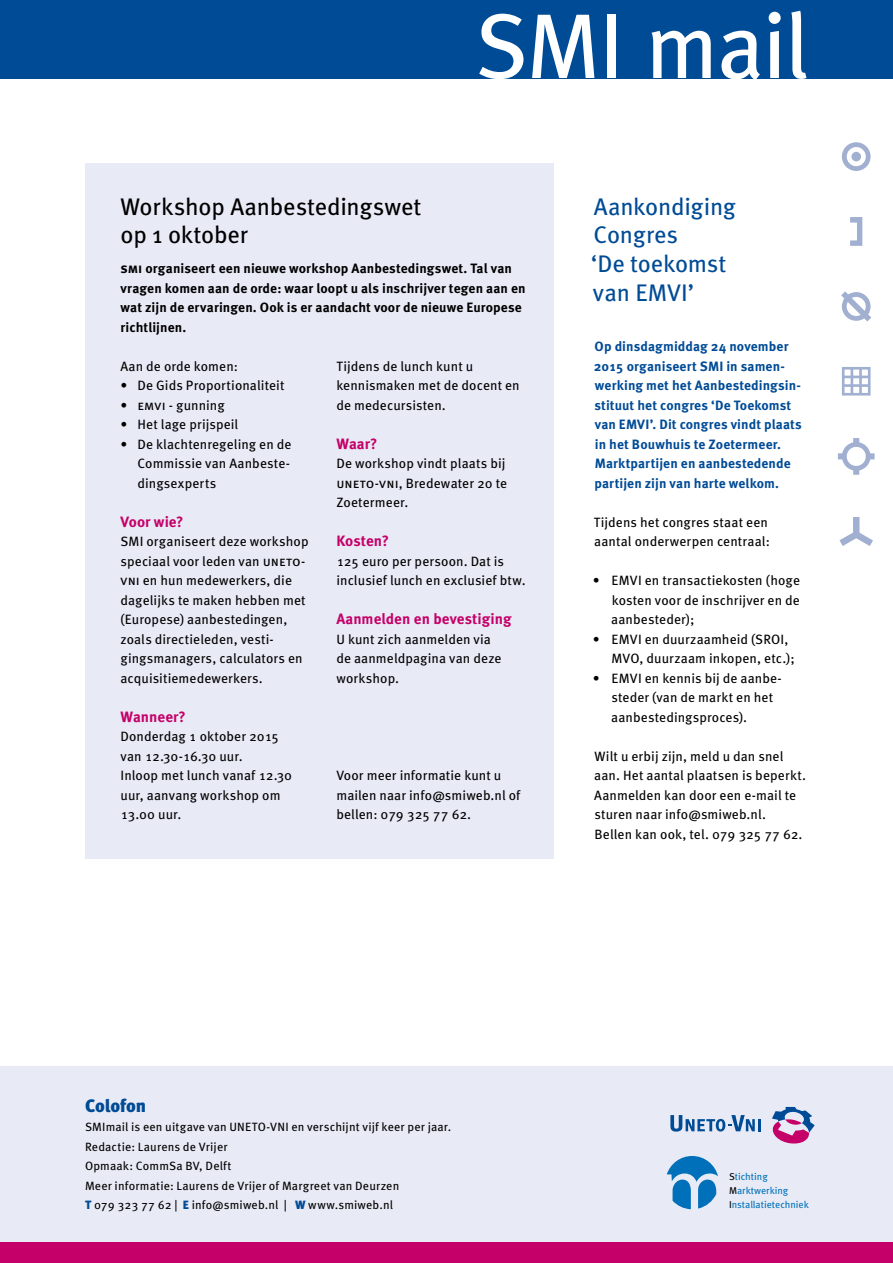
<style>
.page{position:relative;width:893px;height:1263px;background:#fff}
.page>*{position:absolute;margin:0;border:0;box-sizing:border-box;transform-origin:0 0}
.t1{font:91.8px "Meta OT";letter-spacing:-.03em;color:#fff}
.t2{font:24px/28.8px "Meta OT";letter-spacing:-.01em;color:#004b96}
.t3{font:24px/28.8px "Meta OT";letter-spacing:-.01em;color:#000}
.t4{font:900 18px "Meta OT";letter-spacing:-.01em;color:#004b96}
.t5{font:700 15px "Meta OT";color:#c50068}
.t6{font:13.5px/19.5px "Meta OT";letter-spacing:.005em;color:#000}
.t7{font:700 13.5px/19.5px "Meta OT";letter-spacing:.005em;color:#004b96}
.t8{font:700 13.5px/19.5px "Meta OT";letter-spacing:.005em;color:#000}
.t9{font:12px/19.5px "Meta OT";letter-spacing:.01em;color:#000}
.t10{font:9.9px/14.1px "Meta OT";color:#0070ba}
.s1{font-weight:900;color:#004b96}
.s2{color:#000}
</style>
<div class="page">
<div style="left:0;top:0;width:893px;height:78px;background:#004b96"></div>
<svg style="left:839px;top:517px;width:34px;height:29px"></svg>
<svg style="left:838px;top:438px;width:37px;height:37px"></svg>
<svg style="left:850px;top:217px;width:12px;height:29px"></svg>
<svg style="left:842px;top:142px;width:28px;height:29px"></svg>
<svg style="left:841px;top:291px;width:30px;height:30px"></svg>
<svg style="left:842px;top:367px;width:28px;height:28px"></svg>
<div style="left:0;top:1067px;width:893px;height:196px;background:#e8ebf5"></div>
<div style="left:0;top:1242px;width:893px;height:21px;background:#c50068"></div>
<svg style="left:667px;top:1156px;width:51px;height:53px"></svg>
<svg style="left:772px;top:1107px;width:43px;height:37px"></svg>
<svg style="left:670px;top:1115px;width:91px;height:16px"></svg>
<div style="left:85px;top:163px;width:469px;height:695px;background:#e8eaf6"></div>
<h1 class="t1" style="left:474px;top:-11px;width:337px">SMI mail</h1>
<h2 class="t3" style="left:120px;top:192px;width:302px">Workshop Aanbestedingswet op 1 oktober</h2>
<p class="t8" style="left:120px;top:259px;width:407px">SMI organiseert een nieuwe workshop Aanbestedingswet. Tal van vragen komen aan de orde: waar loopt u als inschrijver tegen aan en wat zijn de ervaringen. Ook is er aandacht voor de nieuwe Europese richtlijnen.</p>
<p class="t6" style="left:120px;top:356px;width:119px">Aan de orde komen:</p>
<p class="t6" style="left:120px;top:376px;width:166px">• De Gids Proportionaliteit</p>
<p class="t6" style="left:120px;top:395px;width:106px">• EMVI - gunning</p>
<p class="t6" style="left:120px;top:415px;width:119px">• Het lage prijspeil</p>
<p class="t6" style="left:137px;top:434px;width:156px;text-align:justify;text-indent:-17px">• De klachtenregeling en de Commissie van Aanbeste&shy;dingsexperts</p>
<p class="t5" style="left:120px;top:512px;width:65px">Voor wie?</p>
<p class="t6" style="left:120px;top:532px;width:190px">SMI organiseert deze workshop speciaal voor leden van UNETO-<br>VNI en hun medewerkers, die dagelijks te maken hebben met (Europese) aanbestedingen, zoals directieleden, vesti&shy;gingsmanagers, calculators en acquisitiemedewerkers.</p>
<p class="t5" style="left:120px;top:707px;width:67px">Wanneer?</p>
<p class="t6" style="left:120px;top:727px;width:173px">Donderdag 1 oktober 2015 van 12.30-16.30 uur.<br>Inloop met lunch vanaf 12.30 uur, aanvang workshop om<br>13.00 uur.</p>
<p class="t6" style="left:336px;top:356px;width:185px">Tijdens de lunch kunt u kennismaken met de docent en de medecursisten.</p>
<p class="t5" style="left:336px;top:434px;width:42px">Waar?</p>
<p class="t6" style="left:336px;top:454px;width:172px">De workshop vindt plaats bij<br>UNETO-VNI, Bredewater 20 te<br>Zoetermeer.</p>
<p class="t5" style="left:336px;top:531px;width:54px">Kosten?</p>
<p class="t6" style="left:336px;top:551px;width:191px">125 euro per persoon. Dat is inclusief lunch en exclusief btw.</p>
<p class="t5" style="left:336px;top:609px;width:177px">Aanmelden en bevestiging</p>
<p class="t6" style="left:336px;top:629px;width:167px">U kunt zich aanmelden via de aanmeldpagina van deze workshop.</p>
<p class="t6" style="left:336px;top:766px;width:186px">Voor meer informatie kunt u mailen naar info@smiweb.nl of bellen: 079 325 77 62.</p>
<h2 class="t2" style="left:591px;top:192px;width:147px">Aankondiging<br>Congres<br>‘De toekomst van EMVI’</h2>
<p class="t7" style="left:594px;top:337px;width:210px">Op dinsdagmiddag 24 november<br>2015 organiseert SMI in samen&shy;werking met het Aanbestedingsin&shy;stituut het congres ‘De Toekomst van EMVI’. Dit congres vindt plaats in het Bouwhuis te Zoetermeer.<br>Marktpartijen en aanbestedende partijen zijn van harte welkom.</p>
<p class="t6" style="left:594px;top:512px;width:178px">Tijdens het congres staat een aantal onderwerpen centraal:</p>
<p class="t6" style="left:611px;top:571px;width:190px;text-align:justify;text-indent:-19px">• EMVI en transactiekosten (hoge kosten voor de inschrijver en de aanbesteder);</p>
<p class="t6" style="left:612px;top:629px;width:185px;text-indent:-19px">• EMVI en duurzaamheid (SROI,<br>MVO, duurzaam inkopen, etc.);</p>
<p class="t6" style="left:611px;top:668px;width:172px;text-indent:-19px">• EMVI en kennis bij de aanbe&shy;steder (van de markt en het aanbestedingsproces).</p>
<p class="t6" style="left:594px;top:746px;width:213px">Wilt u erbij zijn, meld u dan snel aan. Het aantal plaatsen is beperkt.<br>Aanmelden kan door een e-mail te sturen naar info@smiweb.nl.<br>Bellen kan ook, tel. 079 325 77 62.</p>
<h3 class="t4" style="left:85px;top:1094px;width:63px">Colofon</h3>
<p class="t9" style="left:85px;top:1117px;width:368px">SMImail is een uitgave van UNETO-VNI en verschijnt vijf keer per jaar.<br>Redactie: Laurens de Vrijer<br>Opmaak: CommSa BV, Delft<br>Meer informatie: Laurens de Vrijer of Margreet van Deurzen<br><span class="s1">T</span> 079 323 77 62 | <span class="s1">E</span> info@smiweb.nl | <span class="s1">W</span> www.smiweb.nl</p>
<p class="t10" style="left:729px;top:1169px;width:81px"><span class="s2">S</span>tichting<br><span class="s2">M</span>arktwerking<br><span class="s2">I</span>nstallatietechniek</p>
</div>
